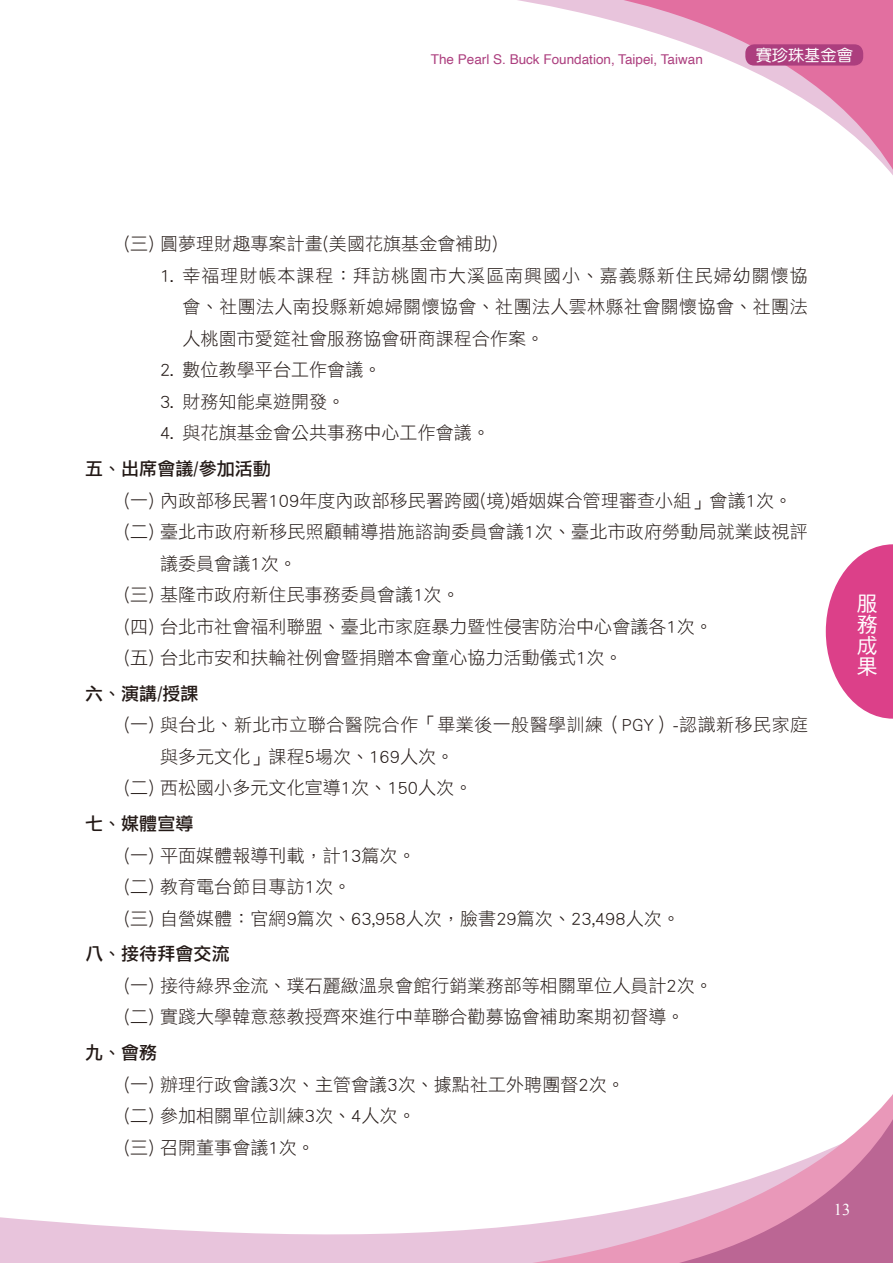
<style>
.page{position:relative;width:893px;height:1263px;background:#fff}
.page>*{position:absolute;margin:0;border:0;box-sizing:border-box;transform-origin:0 0}
.t1{font:21px/21.1px "DF Hei Std W5";color:#fff;text-align:justify}
.t2{font:18px/31.5px "DF Li Hei Std W3";letter-spacing:.005em;color:#231916}
.t3{font:18px "DF Li Hei Std W3";letter-spacing:.025em;color:#231916}
.t4{font:18px "DF Li Hei Std W5";letter-spacing:.005em;color:#231916}
.t5{font:16.5px "Times New Roman";color:#fff}
.t6{font:16.2px "DF Yuan Std W5";color:#fff}
.t7{font:13.5px "Helvetica";color:#ac3e7e}
</style>
<div class="page">
<svg style="left:0;top:1217px;width:431px;height:46px;fill:#e8c4dc"></svg>
<svg style="left:431px;top:1214px;width:174px;height:49px;fill:#e8c4dc"></svg>
<svg style="left:605px;top:1094px;width:288px;height:169px"></svg>
<svg style="left:547px;top:0;width:346px;height:175px"></svg>
<div style="left:745px;top:44px;width:118px;height:22px;background:#ac3e7e;border-radius:9px"></div>
<svg style="left:826px;top:544px;width:67px;height:175px"></svg>
<p class="t7" style="left:431px;top:49px;width:273px">The Pearl S. Buck Foundation, Taipei, Taiwan</p>
<p class="t6" style="left:756px;top:46px;width:99px">賽珍珠基金會</p>
<p class="t2" style="left:124px;top:228px;width:375px">(三) 圓夢理財趣專案計畫(美國花旗基金會補助)</p>
<p class="t2" style="left:183px;top:259px;width:627px;text-align:justify;text-indent:-22px">1. 幸福理財帳本課程：拜訪桃園市大溪區南興國小、嘉義縣新住民婦幼關懷協會、社團法人南投縣新媳婦關懷協會、社團法人雲林縣社會關懷協會、社團法人桃園市愛筵社會服務協會研商課程合作案。</p>
<p class="t2" style="left:160px;top:354px;width:223px">2. 數位教學平台工作會議。</p>
<p class="t2" style="left:160px;top:385px;width:187px">3. 財務知能桌遊開發。</p>
<p class="t2" style="left:160px;top:417px;width:331px">4. 與花旗基金會公共事務中心工作會議。</p>
<p class="t4" style="left:85px;top:459px;width:187px">五、出席會議/參加活動</p>
<p class="t2" style="left:124px;top:484px;width:669px">(一) 內政部移民署109年度內政部移民署跨國(境)婚姻媒合管理審查小組」會議1次。</p>
<p class="t2" style="left:124px;top:515px;width:685px">(二) 臺北市政府新移民照顧輔導措施諮詢委員會議1次、臺北市政府勞動局就業歧視評</p>
<p class="t2" style="left:160px;top:547px;width:138px">議委員會議1次。</p>
<p class="t2" style="left:124px;top:578px;width:337px">(三) 基隆市政府新住民事務委員會議1次。</p>
<p class="t2" style="left:124px;top:610px;width:590px">(四) 台北市社會福利聯盟、臺北市家庭暴力暨性侵害防治中心會議各1次。</p>
<p class="t2" style="left:124px;top:641px;width:500px">(五) 台北市安和扶輪社例會暨捐贈本會童心協力活動儀式1次。</p>
<p class="t4" style="left:85px;top:684px;width:115px">六、演講/授課</p>
<p class="t3" style="left:124px;top:715px;width:686px">(一) 與台北、新北市立聯合醫院合作「畢業後一般醫學訓練（PGY）-認識新移民家庭</p>
<p class="t2" style="left:160px;top:740px;width:296px">與多元文化」課程5場次、169人次。</p>
<p class="t2" style="left:124px;top:772px;width:350px">(二) 西松國小多元文化宣導1次、150人次。</p>
<p class="t4" style="left:85px;top:814px;width:110px">七、媒體宣導</p>
<p class="t2" style="left:124px;top:839px;width:557px">(一) 平面媒體報導刊載，計13篇次。<br>(二) 教育電台節目專訪1次。<br>(三) 自營媒體：官網9篇次、63,958人次，臉書29篇次、23,498人次。</p>
<p class="t4" style="left:85px;top:944px;width:146px">八、接待拜會交流</p>
<p class="t2" style="left:124px;top:969px;width:590px">(一) 接待綠界金流、璞石麗緻溫泉會館行銷業務部等相關單位人員計2次。(二) 實踐大學韓意慈教授齊來進行中華聯合勸募協會補助案期初督導。</p>
<p class="t4" style="left:85px;top:1043px;width:74px">九、會務</p>
<p class="t2" style="left:124px;top:1068px;width:502px">(一) 辦理行政會議3次、主管會議3次、據點社工外聘團督2次。(二) 參加相關單位訓練3次、4人次。<br>(三) 召開董事會議1次。</p>
<p class="t1" style="left:857px;top:592px;width:22px">服務成果</p>
<p class="t5" style="left:834px;top:1199px;width:18px">13</p>
</div>
